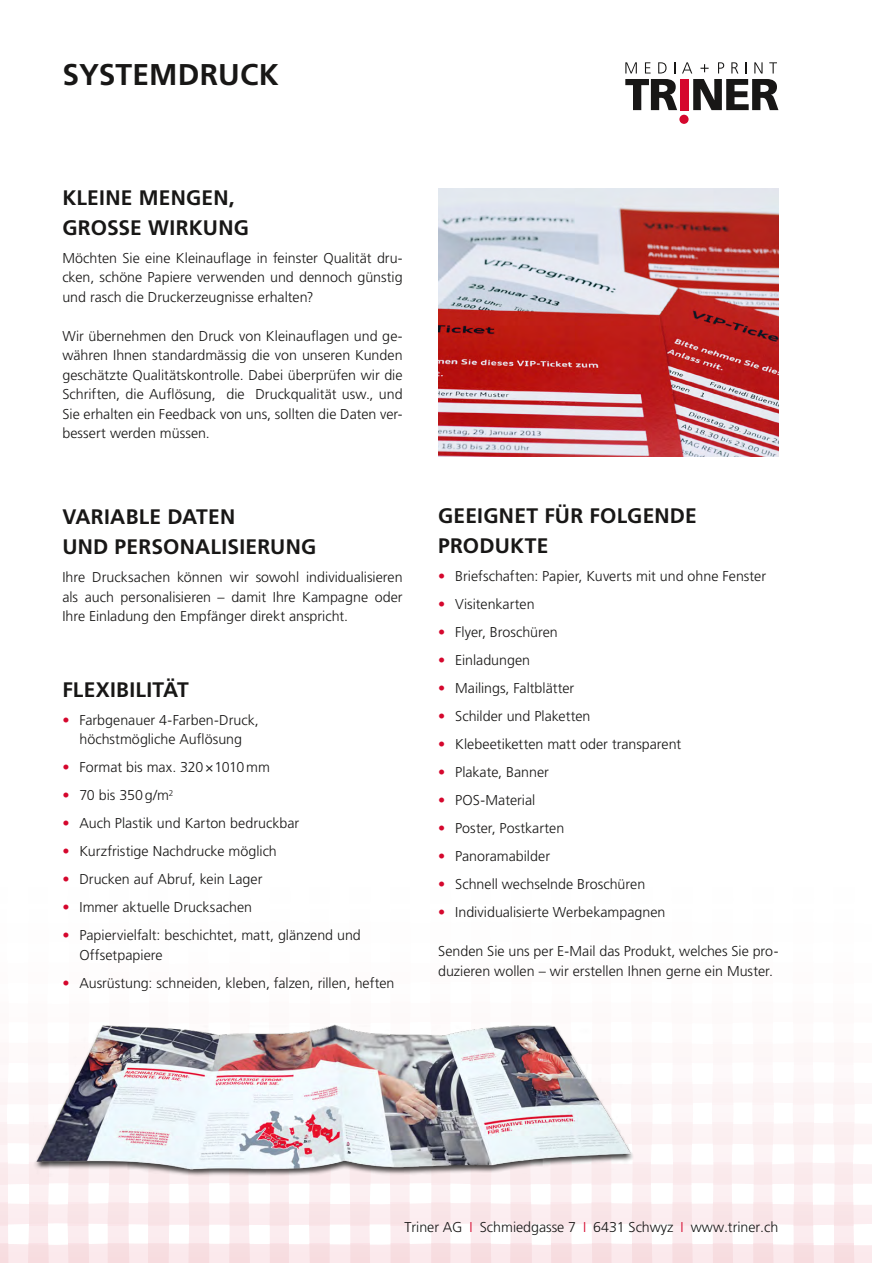
<style>
.page{position:relative;width:872px;height:1263px;background:#fff}
.page>*{position:absolute;margin:0;border:0;box-sizing:border-box;transform-origin:0 0}
.t1{font:700 30px "Frutiger LT Std";letter-spacing:.005em;color:#181716}
.t2{font:700 21px/30px "Frutiger LT Std";letter-spacing:.01em;color:#181716}
.t3{font:300 14.25px/19.5px "Frutiger LT Std";color:#181716;text-align:justify}
.s1{color:#d5072d}
</style>
<div class="page">
<svg style="left:0;top:1083px;width:872px;height:180px"></svg>
<div style="left:679px;top:115px;width:9px;height:9px;background:#d5072d;border-radius:50%"></div>
<svg style="left:625px;top:62px;width:153px;height:48px"></svg>
<img style="left:438px;top:189px;width:340px;height:268px">
<img style="left:17px;top:1024px;width:633px;height:175px">
<h1 class="t1" style="left:62px;top:57px;width:218px">SYSTEMDRUCK</h1>
<h2 class="t2" style="left:62px;top:182px;width:188px">KLEINE MENGEN,<br>GROSSE WIRKUNG</h2>
<p class="t3" style="left:62px;top:248px;width:342px">Möchten Sie eine Kleinauflage in feinster Qualität dru&shy;cken, schöne Papiere verwenden und dennoch günstig und rasch die Druckerzeugnisse erhalten?</p>
<p class="t3" style="left:62px;top:326px;width:342px">Wir übernehmen den Druck von Kleinauflagen und ge&shy;währen Ihnen standardmässig die von unseren Kunden geschätzte Qualitätskontrolle. Dabei überprüfen wir die Schriften, die Auflösung, die Druckqualität usw., und Sie erhalten ein Feedback von uns, sollten die Daten ver&shy;bessert werden müssen.</p>
<h2 class="t2" style="left:62px;top:502px;width:255px">VARIABLE DATEN<br>UND PERSONALISIERUNG</h2>
<p class="t3" style="left:62px;top:568px;width:342px">Ihre Drucksachen können wir sowohl individualisieren als auch personalisieren – damit Ihre Kampagne oder Ihre Einladung den Empfänger direkt anspricht.</p>
<h2 class="t2" style="left:62px;top:674px;width:128px">FLEXIBILITÄT</h2>
<p class="t3" style="left:62px;top:710px;width:198px;text-align:center"><span class="s1">•</span> Farbgenauer 4-Farben-Druck, höchstmögliche Auflösung</p>
<p class="t3" style="left:62px;top:758px;width:209px"><span class="s1">•</span> Format bis max. 320×1010mm</p>
<p class="t3" style="left:62px;top:786px;width:113px"><span class="s1">•</span> 70 bis 350g/m<sup>2</sup></p>
<p class="t3" style="left:62px;top:814px;width:238px"><span class="s1">•</span> Auch Plastik und Karton bedruckbar</p>
<p class="t3" style="left:62px;top:842px;width:216px"><span class="s1">•</span> Kurzfristige Nachdrucke möglich</p>
<p class="t3" style="left:62px;top:870px;width:202px"><span class="s1">•</span> Drucken auf Abruf, kein Lager</p>
<p class="t3" style="left:62px;top:898px;width:191px"><span class="s1">•</span> Immer aktuelle Drucksachen</p>
<p class="t3" style="left:79px;top:926px;width:283px;text-indent:-17px"><span class="s1">•</span> Papiervielfalt: beschichtet, matt, glänzend und<br>Offsetpapiere</p>
<p class="t3" style="left:62px;top:973px;width:334px"><span class="s1">•</span> Ausrüstung: schneiden, kleben, falzen, rillen, heften</p>
<h2 class="t2" style="left:438px;top:501px;width:260px">GEEIGNET FÜR FOLGENDE<br>PRODUKTE</h2>
<p class="t3" style="left:438px;top:567px;width:329px"><span class="s1">•</span> Briefschaften: Papier, Kuverts mit und ohne Fenster</p>
<p class="t3" style="left:438px;top:595px;width:98px"><span class="s1">•</span> Visitenkarten</p>
<p class="t3" style="left:438px;top:623px;width:121px"><span class="s1">•</span> Flyer, Broschüren</p>
<p class="t3" style="left:438px;top:651px;width:93px"><span class="s1">•</span> Einladungen</p>
<p class="t3" style="left:438px;top:679px;width:138px"><span class="s1">•</span> Mailings, Faltblätter</p>
<p class="t3" style="left:438px;top:707px;width:154px"><span class="s1">•</span> Schilder und Plaketten</p>
<p class="t3" style="left:438px;top:735px;width:245px"><span class="s1">•</span> Klebeetiketten matt oder transparent</p>
<p class="t3" style="left:438px;top:763px;width:112px"><span class="s1">•</span> Plakate, Banner</p>
<p class="t3" style="left:438px;top:791px;width:99px"><span class="s1">•</span> POS-Material</p>
<p class="t3" style="left:438px;top:819px;width:128px"><span class="s1">•</span> Poster, Postkarten</p>
<p class="t3" style="left:438px;top:847px;width:113px"><span class="s1">•</span> Panoramabilder</p>
<p class="t3" style="left:438px;top:875px;width:209px"><span class="s1">•</span> Schnell wechselnde Broschüren</p>
<p class="t3" style="left:438px;top:903px;width:229px"><span class="s1">•</span> Individualisierte Werbekampagnen</p>
<p class="t3" style="left:438px;top:942px;width:342px">Senden Sie uns per E-Mail das Produkt, welches Sie pro&shy;duzieren wollen – wir erstellen Ihnen gerne ein Muster.</p>
<p class="t3" style="left:404px;top:1217px;width:375px">Triner AG <span class="s1">I</span> Schmiedgasse 7 <span class="s1">I</span> 6431 Schwyz <span class="s1">I</span> www.triner.ch</p>
</div>
